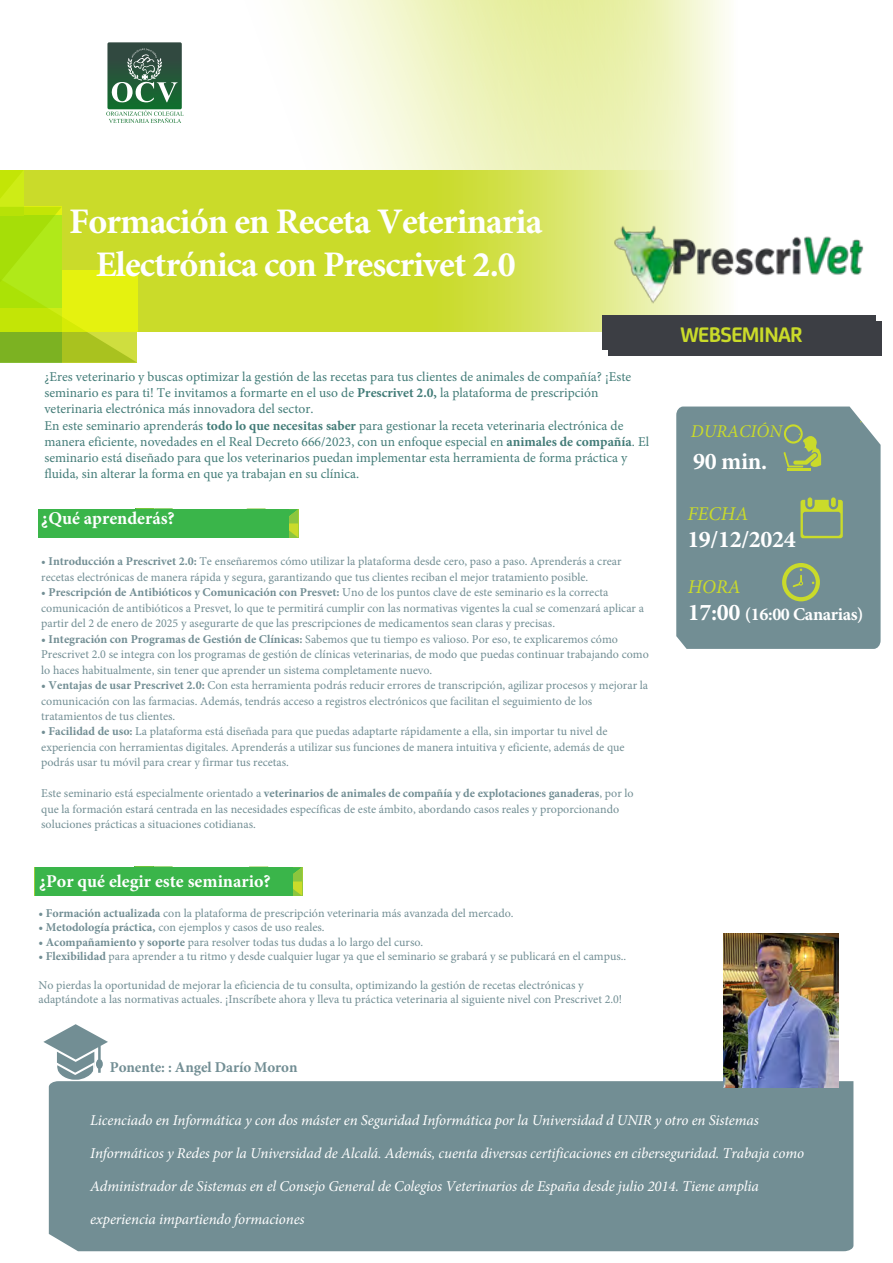
<style>
.page{position:relative;width:893px;height:1263px;background:#fff}
.page>*{position:absolute;margin:0;border:0;box-sizing:border-box;transform-origin:0 0}
.Titulo{font:700 36px/43.2px "Minion Pro";letter-spacing:-.025em;color:#fff;text-align:center}
.Datos{font:700 24px "Minion Pro";letter-spacing:-.015em;color:#fff}
.t1{font:700 22.5px "FS Joey";letter-spacing:-.03em;color:#cadb2a}
.Datos-2{font:italic 19.5px "Minion Pro";color:#cadb2a}
.t2{font:700 18px "Minion Pro";color:#fff}
.t3{font:700 18px "Minion Pro";letter-spacing:-.02em;color:#fff}
.Datos-3{font:italic 18px "Minion Pro";color:#cadb2a}
.t4{font:italic 15px/32.8px "Minion Pro";letter-spacing:-.01em;color:#fff}
.t5{font:700 15px "Minion Pro";letter-spacing:-.005em;color:#728e94}
.t6{font:13.5px/16.2px "Minion Pro";color:#437c78}
.t7{font:12px/15.5px "Minion Pro";color:#728e94}
.s1{font-weight:700}
.s2{font-size:24px}
</style>
<div class="page">
<div style="left:676px;top:406px;width:205px;height:243px;background:#728e94"></div>
<hr style="left:787px;top:468px;width:23px;height:2px;background:#cadb2a">
<svg style="left:783px;top:424px;width:38px;height:43px;background:#8ea771"></svg>
<div style="left:831px;top:497px;width:5px;height:10px;background:#cadb2a;border-radius:2px"></div>
<svg style="left:800px;top:500px;width:43px;height:38px;background:#92aa6c"></svg>
<div style="left:0;top:0;width:893px;height:331px;background:#cadb2a"></div>
<svg style="left:0;top:0;width:419px;height:170px;background:#fcfdf7"></svg>
<svg style="left:0;top:170px;width:137px;height:193px"></svg>
<svg style="left:419px;top:0;width:474px;height:356px;background:#ecf2b8"></svg>
<svg style="left:106px;top:42px;width:78px;height:81px;background:#638872"></svg>
<svg style="left:43px;top:1024px;width:65px;height:70px"></svg>
<div style="left:49px;top:1081px;width:804px;height:170px;background:#728e94"></div>
<svg style="left:782px;top:563px;width:38px;height:38px"></svg>
<div style="left:602px;top:315px;width:273px;height:34px;background:#3c3e44"></div>
<div style="left:608px;top:321px;width:273px;height:34px;background:#3c3e44"></div>
<svg style="left:135px;top:508px;width:38px;height:1px"></svg>
<svg style="left:246px;top:508px;width:52px;height:30px"></svg>
<div style="left:39px;top:509px;width:250px;height:29px;background:#3ab54a"></div>
<svg style="left:134px;top:866px;width:39px;height:1px"></svg>
<svg style="left:249px;top:866px;width:53px;height:30px"></svg>
<div style="left:35px;top:867px;width:258px;height:29px;background:#3ab54a"></div>
<img style="left:603px;top:205px;width:274px;height:105px">
<img style="left:723px;top:933px;width:116px;height:155px">
<p class="Titulo" style="left:69px;top:199px;width:475px">Formación en Receta Veterinaria<br>Electrónica con Prescrivet 2.0</p>
<p class="t6" style="left:44px;top:369px;width:606px">¿Eres veterinario y buscas optimizar la gestión de las recetas para tus clientes de animales de compañía? ¡Este seminario es para ti! Te invitamos a formarte en el uso de <span class="s1">Prescrivet 2.0,</span> la plataforma de prescripción veterinaria electrónica más innovadora del sector.<br>En este seminario aprenderás <span class="s1">todo lo que necesitas saber</span> para gestionar la receta veterinaria electrónica de manera eficiente, novedades en el Real Decreto 666/2023, con un enfoque especial en <span class="s1">animales de compañía</span>. El seminario está diseñado para que los veterinarios puedan implementar esta herramienta de forma práctica y fluida, sin alterar la forma en que ya trabajan en su clínica.</p>
<h3 class="t2" style="left:41px;top:505px;width:135px">¿Qué aprenderás?</h3>
<p class="t7" style="left:41px;top:554px;width:582px">• <span class="s1">Introducción a Prescrivet 2.0:</span> Te enseñaremos cómo utilizar la plataforma desde cero, paso a paso. Aprenderás a crear recetas electrónicas de manera rápida y segura, garantizando que tus clientes reciban el mejor tratamiento posible.</p>
<p class="t7" style="left:41px;top:585px;width:604px">• <span class="s1">Prescripción de Antibióticos y Comunicación con Presvet:</span> Uno de los puntos clave de este seminario es la correcta comunicación de antibióticos a Presvet, lo que te permitirá cumplir con las normativas vigentes la cual se comenzará aplicar a partir del 2 de enero de 2025 y asegurarte de que las prescripciones de medicamentos sean claras y precisas.</p>
<p class="t7" style="left:41px;top:631px;width:609px"><span class="s1">• Integración con Programas de Gestión de Clínicas:</span> Sabemos que tu tiempo es valioso. Por eso, te explicaremos cómo<br>Prescrivet 2.0 se integra con los programas de gestión de clínicas veterinarias, de modo que puedas continuar trabajando como lo haces habitualmente, sin tener que aprender un sistema completamente nuevo.</p>
<p class="t7" style="left:41px;top:677px;width:608px"><span class="s1">• Ventajas de usar Prescrivet 2.0:</span> Con esta herramienta podrás reducir errores de transcripción, agilizar procesos y mejorar la comunicación con las farmacias. Además, tendrás acceso a registros electrónicos que facilitan el seguimiento de los tratamientos de tus clientes.</p>
<p class="t7" style="left:41px;top:724px;width:585px"><span class="s1">• Facilidad de uso:</span> La plataforma está diseñada para que puedas adaptarte rápidamente a ella, sin importar tu nivel de experiencia con herramientas digitales. Aprenderás a utilizar sus funciones de manera intuitiva y eficiente, además de que podrás usar tu móvil para crear y firmar tus recetas.</p>
<p class="t7" style="left:41px;top:786px;width:594px">Este seminario está especialmente orientado a <span class="s1">veterinarios de animales de compañía y de explotaciones ganaderas</span>, por lo que la formación estará centrada en las necesidades específicas de este ámbito, abordando casos reales y proporcionando soluciones prácticas a situaciones cotidianas.</p>
<h3 class="t2" style="left:39px;top:868px;width:233px">¿Por qué elegir este seminario?</h3>
<p class="t7" style="left:38px;top:905px;width:477px"><span class="s1">• Formación actualizada</span> con la plataforma de prescripción veterinaria más avanzada del mercado.</p>
<p class="t7" style="left:38px;top:919px;width:288px"><span class="s1">• Metodología práctica,</span> con ejemplos y casos de uso reales.</p>
<p class="t7" style="left:38px;top:934px;width:386px"><span class="s1">• Acompañamiento y soporte</span> para resolver todas tus dudas a lo largo del curso.</p>
<p class="t7" style="left:38px;top:948px;width:589px"><span class="s1">• Flexibilidad</span> para aprender a tu ritmo y desde cualquier lugar ya que el seminario se grabará y se publicará en el campus..</p>
<p class="t7" style="left:38px;top:978px;width:585px;line-height:14.4px">No pierdas la oportunidad de mejorar la eficiencia de tu consulta, optimizando la gestión de recetas electrónicas y adaptándote a las normativas actuales. ¡Inscríbete ahora y lleva tu práctica veterinaria al siguiente nivel con Prescrivet 2.0!</p>
<p class="t5" style="left:110px;top:1056px;width:189px">Ponente: : Angel Darío Moron</p>
<h3 class="t1" style="left:681px;top:318px;width:124px">WEBSEMINAR</h3>
<p class="Datos-3" style="left:691px;top:419px;width:93px">DURACIÓN</p>
<p class="Datos" style="left:693px;top:444px;width:76px">90 min.</p>
<p class="Datos-2" style="left:687px;top:501px;width:62px">FECHA</p>
<p class="Datos" style="left:687px;top:522px;width:110px">19/12/2024</p>
<h3 class="Datos-2" style="left:688px;top:574px;width:54px">HORA</h3>
<h3 class="t3" style="left:688px;top:601px;width:177px"><span class="s2">17:00</span> (16:00 Canarias)</h3>
<p class="t4" style="left:90px;top:1104px;width:715px">Licenciado en Informática y con dos máster en Seguridad Informática por la Universidad d UNIR y otro en Sistemas Informáticos y Redes por la Universidad de Alcalá. Además, cuenta diversas certificaciones en ciberseguridad. Trabaja como Administrador de Sistemas en el Consejo General de Colegios Veterinarios de España desde julio 2014. Tiene amplia experiencia impartiendo formaciones</p>
</div>
